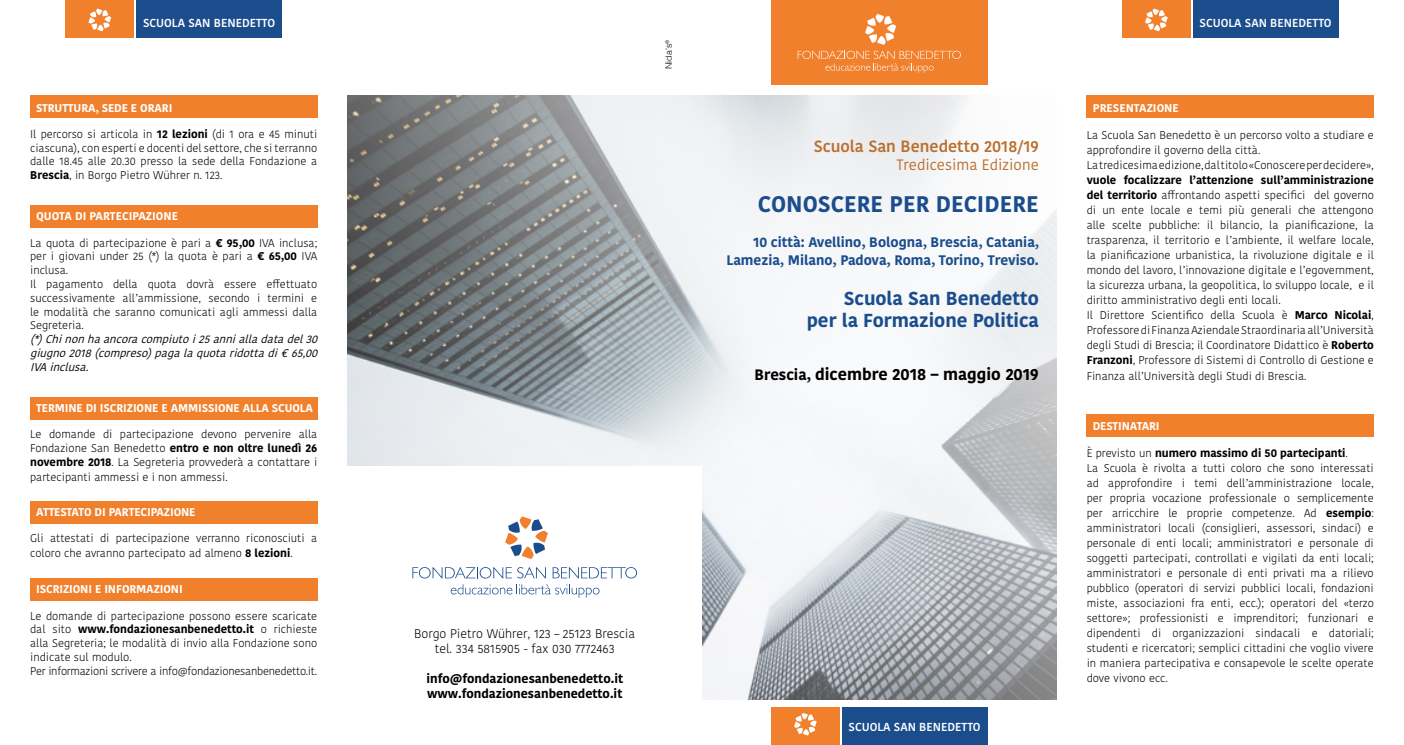
<style>
.page{position:relative;width:1404px;height:745px;background:#fff}
.page>*{position:absolute;margin:0;border:0;box-sizing:border-box;transform-origin:0 0}
.t1{font:700 22.5px "Kohinoor Devanagari";color:#1b4d8d}
.t2{font:700 18.75px/22.5px "Kohinoor Devanagari";color:#1b4d8d;text-align:right}
.t3{font:700 16.25px "Kohinoor Devanagari";color:#000}
.t4{font:600 16.25px "Kohinoor Devanagari";color:#bc6e2b}
.t5{font:15px "Kohinoor Devanagari";color:#bc6e2b}
.t6{font:700 13.75px/17.5px "Kohinoor Devanagari";color:#1b4d8d;text-align:right}
.t7{font:300 12.5px/15px "Kohinoor Devanagari";color:#000;text-align:center}
.t8{font:700 12.5px/15px "Kohinoor Devanagari";color:#000}
.t9{font:600 11.5px "Kohinoor Devanagari";color:#fff}
.t10{font:300 11.25px/15px "Kohinoor Devanagari";color:#000}
.t11{font:700 11.25px "Kohinoor Devanagari";letter-spacing:-.01em;color:#fff}
.t12{font:italic 11.25px/13.8px "Kohinoor Devanagari";color:#000;text-align:justify}
.t13{font:300 8.75px "Helvetica";color:#000}
.s1{font-weight:700}
.s2{font-size:15px}
</style>
<div class="page">
<div style="left:30px;top:96px;width:287px;height:22px;background:#f0802b"></div>
<div style="left:1086px;top:95px;width:287px;height:22px;background:#f0802b"></div>
<div style="left:1086px;top:413px;width:287px;height:23px;background:#f0802b"></div>
<div style="left:30px;top:397px;width:287px;height:22px;background:#f0802b"></div>
<div style="left:771px;top:0;width:216px;height:84px;background:#f0802b"></div>
<div style="left:30px;top:500px;width:287px;height:23px;background:#f0802b"></div>
<div style="left:30px;top:577px;width:287px;height:23px;background:#f0802b"></div>
<div style="left:30px;top:205px;width:287px;height:23px;background:#f0802b"></div>
<img style="left:347px;top:95px;width:709px;height:604px">
<div style="left:337px;top:465px;width:365px;height:279px;background:#fff"></div>
<svg style="left:865px;top:14px;width:31px;height:31px"></svg>
<svg style="left:797px;top:51px;width:163px;height:22px"></svg>
<svg style="left:412px;top:567px;width:134px;height:11px"></svg>
<svg style="left:552px;top:567px;width:85px;height:11px"></svg>
<svg style="left:505px;top:516px;width:43px;height:43px"></svg>
<svg style="left:450px;top:584px;width:149px;height:13px"></svg>
<div style="left:66px;top:0;width:68px;height:37px;background:#f0802b"></div>
<div style="left:136px;top:0;width:146px;height:37px;background:#1b4d8d"></div>
<svg style="left:88px;top:8px;width:23px;height:23px"></svg>
<div style="left:771px;top:707px;width:68px;height:37px;background:#f0802b"></div>
<div style="left:842px;top:707px;width:145px;height:37px;background:#1b4d8d"></div>
<svg style="left:794px;top:713px;width:22px;height:22px"></svg>
<div style="left:1121px;top:0;width:69px;height:37px;background:#f0802b"></div>
<div style="left:1192px;top:0;width:146px;height:37px;background:#1b4d8d"></div>
<svg style="left:1145px;top:8px;width:22px;height:23px"></svg>
<p class="t9" style="left:143px;top:16px;width:134px">SCUOLA SAN BENEDETTO</p>
<p class="t11" style="left:36px;top:97px;width:138px">STRUTTURA, SEDE E ORARI</p>
<p class="t10" style="left:30px;top:127px;width:289px;line-height:13.8px;text-align:justify">Il percorso si articola in <span class="s1">12 lezioni</span> (di 1 ora e 45 minuti ciascuna), con esperti e docenti del settore, che si terranno dalle 18.45 alle 20.30 presso la sede della Fondazione a <span class="s1">Brescia</span>, in Borgo Pietro Wührer n. 123.</p>
<p class="t11" style="left:36px;top:206px;width:143px">QUOTA DI PARTECIPAZIONE</p>
<p class="t10" style="left:30px;top:236px;width:289px;line-height:13.8px">La quota di partecipazione è pari a <span class="s1">€ 95,00</span> IVA inclusa; per i giovani under 25 (*) la quota è pari a <span class="s1">€ 65,00</span> IVA inclusa.<br>Il pagamento della quota dovrà essere effettuato successivamente all’ammissione, secondo i termini e le modalità che saranno comunicati agli ammessi dalla Segreteria.</p>
<p class="t12" style="left:30px;top:332px;width:293px">(*)Chinonhaancoracompiutoi25annialladatadel30 giugno2018(compreso)pagalaquotaridottadi€65,00<br>IVAinclusa.</p>
<p class="t11" style="left:36px;top:397px;width:278px">TERMINE DI ISCRIZIONE E AMMISSIONE ALLA SCUOLA</p>
<p class="t10" style="left:30px;top:427px;width:289px;line-height:13.8px;text-align:justify">Le domande di partecipazione devono pervenire alla Fondazione San Benedetto <span class="s1">entro e non oltre lunedì 26 novembre 2018</span>. La Segreteria provvederà a contattare i</p>
<p class="t10" style="left:30px;top:469px;width:199px">partecipanti ammessi e i non ammessi.</p>
<p class="t11" style="left:36px;top:501px;width:161px">ATTESTATO DI PARTECIPAZIONE</p>
<p class="t10" style="left:30px;top:530px;width:288px">Gli attestati di partecipazione verranno riconosciuti a coloro che avranno partecipato ad almeno <span class="s1">8 lezioni</span>.</p>
<p class="t11" style="left:36px;top:579px;width:148px">ISCRIZIONI E INFORMAZIONI</p>
<p class="t10" style="left:30px;top:608px;width:289px;line-height:13.8px">Le domande di partecipazione possono essere scaricate dal sito <span class="s1">www.fondazionesanbenedetto.it</span> o richieste alla Segreteria; le modalità di invio alla Fondazione sono indicate sul modulo.<br>Per informazioni scrivere a info@fondazionesanbenedetto.it.</p>
<p class="t13" style="left:661px;top:69px;width:30px;rotate:-90deg">Nida's<sup>®</sup></p>
<p class="t7" style="left:414px;top:625px;width:223px">Borgo Pietro Wührer, 123 – 25123 Brescia tel. 334 5815905 - fax 030 7772463</p>
<p class="t8" style="left:426px;top:670px;width:198px">info@fondazionesanbenedetto.it www.fondazionesanbenedetto.it</p>
<h3 class="t4" style="left:813px;top:137px;width:227px">Scuola San Benedetto 2018/19</h3>
<h3 class="t5" style="left:896px;top:155px;width:144px">Tredicesima Edizione</h3>
<h1 class="t1" style="left:757px;top:184px;width:282px">CONOSCERE PER DECIDERE</h1>
<p class="t6" style="left:726px;top:233px;width:314px">10 città: Avellino, Bologna, Brescia, Catania,<br>Lamezia, Milano, Padova, Roma, Torino, Treviso.</p>
<h2 class="t2" style="left:806px;top:286px;width:233px">Scuola San Benedetto<br>per la Formazione Politica</h2>
<h3 class="t3" style="left:754px;top:359px;width:286px"><span class="s2">Brescia,</span> dicembre 2018 – maggio 2019</h3>
<p class="t9" style="left:848px;top:719px;width:134px">SCUOLA SAN BENEDETTO</p>
<p class="t9" style="left:1199px;top:16px;width:134px">SCUOLA SAN BENEDETTO</p>
<p class="t11" style="left:1092px;top:98px;width:87px">PRESENTAZIONE</p>
<p class="t10" style="left:1086px;top:128px;width:288px">La Scuola San Benedetto è un percorso volto a studiare e approfondire il governo della città.<br>La tredicesima edizione, dal titolo «Conoscere per decidere»,</p>
<p class="t10" style="left:1086px;top:173px;width:289px"><span class="s1">vuole focalizzare l’attenzione sull’amministrazione del territorio</span> affrontando aspetti specifici del governo di un ente locale e temi più generali che attengono alle scelte pubbliche: il bilancio, la pianificazione, la trasparenza, il territorio e l’ambiente, il welfare locale, la pianificazione urbanistica, la rivoluzione digitale e il mondo del lavoro, l’innovazione digitale e l’egovernment, la sicurezza urbana, la geopolitica, lo sviluppo locale, e il diritto amministrativo degli enti locali.<br>Il Direttore Scientifico della Scuola è <span class="s1">Marco Nicolai</span>, Professore di Finanza Aziendale Straordinaria all’Università degli Studi di Brescia; il Coordinatore Didattico è <span class="s1">Roberto Franzoni</span>, Professore di Sistemi di Controllo di Gestione e Finanza all’Università degli Studi di Brescia.</p>
<p class="t11" style="left:1092px;top:415px;width:68px">DESTINATARI</p>
<p class="t10" style="left:1086px;top:445px;width:289px">È previsto un <span class="s1">numero massimo di 50 partecipanti</span>.<br>La Scuola è rivolta a tutti coloro che sono interessati ad approfondire i temi dell’amministrazione locale, per propria vocazione professionale o semplicemente per arricchire le proprie competenze. Ad <span class="s1">esempio</span>: amministratori locali (consiglieri, assessori, sindaci) e personale di enti locali; amministratori e personale di soggetti partecipati, controllati e vigilati da enti locali; amministratori e personale di enti privati ma a rilievo pubblico (operatori di servizi pubblici locali, fondazioni miste, associazioni fra enti, ecc.); operatori del «terzo settore»; professionisti e imprenditori; funzionari e dipendenti di organizzazioni sindacali e datoriali; studenti e ricercatori; semplici cittadini che voglio vivere in maniera partecipativa e consapevole le scelte operate dove vivono ecc.</p>
</div>
